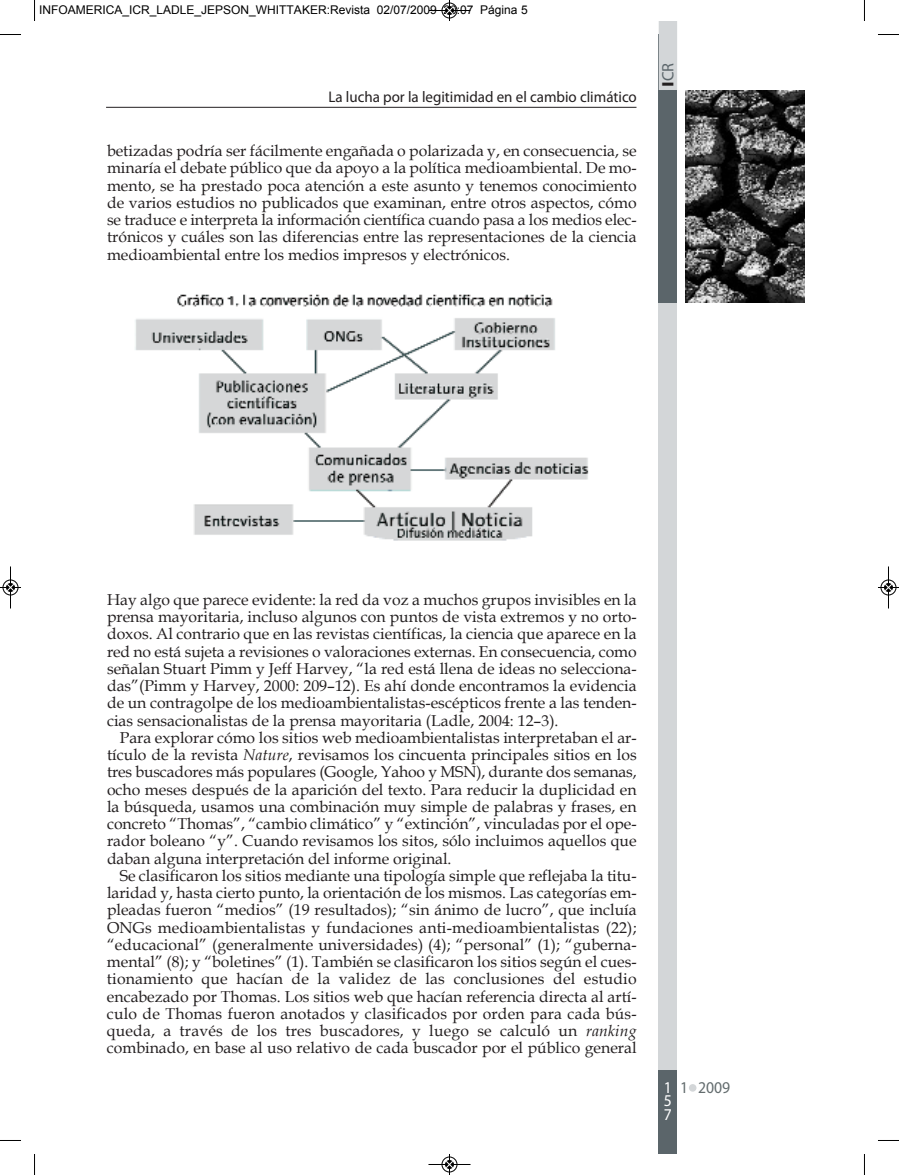
<style>
.page{position:relative;width:899px;height:1175px;background:#fff}
.page>*{position:absolute;margin:0;border:0;box-sizing:border-box;transform-origin:0 0}
.t1{font:16.5px "Myriad Pro";color:#636c6e;scale:.95 1}
.t2{font:16.5px "Myriad Pro";color:#5b656a}
.t3{font:16.5px/13.5px "Myriad Pro";color:#fff;text-align:justify;scale:.95 1}
.t4{font:15.75px/17.2px "Book Antiqua";color:#231f20;text-align:justify}
.t5{font:15.45px "Myriad Pro";color:#231f20}
.t6{font:12px "Arial";color:#000}
.s1{font-weight:700;color:#231f20}
.s2{font-style:italic}
</style>
<div class="page">
<div style="left:658px;top:34px;width:18px;height:1105px;background:#d3d6d8"></div>
<div style="left:688px;top:1084px;width:8px;height:7px;background:#d3d6d8;border-radius:50%"></div>
<img style="left:685px;top:90px;width:118px;height:212px">
<div style="left:658px;top:35px;width:19px;height:268px;background:#5b656a"></div>
<div style="left:658px;top:21px;width:19px;height:69px;background:#d3d6d8"></div>
<div style="left:658px;top:1070px;width:19px;height:84px;background:#5b656a"></div>
<hr style="left:106px;top:107px;width:530px;height:1px;background:#231f20">
<img style="left:135px;top:294px;width:454px;height:247px">
<svg style="left:34px;top:0;width:1px;height:21px"></svg>
<svg style="left:0;top:34px;width:21px;height:1px"></svg>
<svg style="left:878px;top:34px;width:20px;height:1px"></svg>
<svg style="left:34px;top:1154px;width:1px;height:21px"></svg>
<svg style="left:0;top:1140px;width:21px;height:1px"></svg>
<svg style="left:878px;top:1140px;width:20px;height:1px"></svg>
<svg style="left:428px;top:0;width:43px;height:21px"></svg>
<svg style="left:428px;top:1154px;width:43px;height:21px"></svg>
<svg style="left:0;top:566px;width:21px;height:43px"></svg>
<svg style="left:878px;top:566px;width:20px;height:43px"></svg>
<p class="t6" style="left:39px;top:3px;width:490px">INFOAMERICA_ICR_LADLE_JEPSON_WHITTAKER:Revista 02/07/2009 20:07 Página 5</p>
<p class="t5" style="left:328px;top:91px;width:310px">La lucha por la legitimidad en el cambio climático</p>
<p class="t4" style="left:107px;top:142px;width:531px">betizadas podría ser fácilmente engañada o polarizada y, en consecuencia, se minaría el debate público que da apoyo a la política medioambiental. de mo&shy;mento, se ha prestado poca atención a este asunto y tenemos conocimiento de varios estudios no publicados que examinan, entre otros aspectos, cómo se traduce e interpreta la información científica cuando pasa a los medios elec&shy;trónicos y cuáles son las diferencias entre las representaciones de la ciencia medioambiental entre los medios impresos y electrónicos.</p>
<p class="t2" style="left:661px;top:87px;width:26px;rotate:-90deg"><span class="s1">I</span>cR</p>
<p class="t4" style="left:107px;top:591px;width:531px">Hay algo que parece evidente: la red da voz a muchos grupos invisibles en la prensa mayoritaria, incluso algunos con puntos de vista extremos y no orto&shy;doxos. al contrario que en las revistas científicas, la ciencia que aparece en la red no está sujeta a revisiones o valoraciones externas. en consecuencia, como señalan stuart Pimm y Jeff Harvey, “la red está llena de ideas no selecciona&shy;das”(Pimm y Harvey, 2000: 209–12). es ahí donde encontramos la evidencia de un contragolpe de los medioambientalistas-escépticos frente a las tenden&shy;cias sensacionalistas de la prensa mayoritaria (ladle, 2004: 12–3).</p>
<p class="t4" style="left:107px;top:729px;width:531px;text-indent:13px">Para explorar cómo los sitios web medioambientalistas interpretaban el ar&shy;tículo de la revista <span class="s2">Nature</span>, revisamos los cincuenta principales sitios en los tres buscadores más populares (Google, Yahoo y msn), durante dos semanas, ocho meses después de la aparición del texto. Para reducir la duplicidad en la búsqueda, usamos una combinación muy simple de palabras y frases, en concreto “thomas”, “cambio climático” y “extinción”, vinculadas por el ope&shy;rador boleano “y”. cuando revisamos los sitos, sólo incluimos aquellos que daban alguna interpretación del informe original.</p>
<p class="t4" style="left:107px;top:867px;width:531px;text-indent:13px">se clasificaron los sitios mediante una tipología simple que reflejaba la titu&shy;laridad y, hasta cierto punto, la orientación de los mismos. las categorías em&shy;pleadas fueron “medios” (19 resultados); “sin ánimo de lucro”, que incluía onGs medioambientalistas y fundaciones anti-medioambientalistas (22); “educacional” (generalmente universidades) (4); “personal” (1); “guberna&shy;mental” (8); y “boletines” (1). también se clasificaron los sitios según el cues&shy;tionamiento que hacían de la validez de las conclusiones del estudio encabezado por thomas. los sitios web que hacían referencia directa al artí&shy;culo de thomas fueron anotados y clasificados por orden para cada bús&shy;queda, a través de los tres buscadores, y luego se calculó un <span class="s2">ranking </span>combinado, en base al uso relativo de cada buscador por el público general</p>
<p class="t3" style="left:663px;top:1081px;width:10px">1<br>5<br>7</p>
<p class="t1" style="left:679px;top:1081px;width:54px">1 2009</p>
</div>
